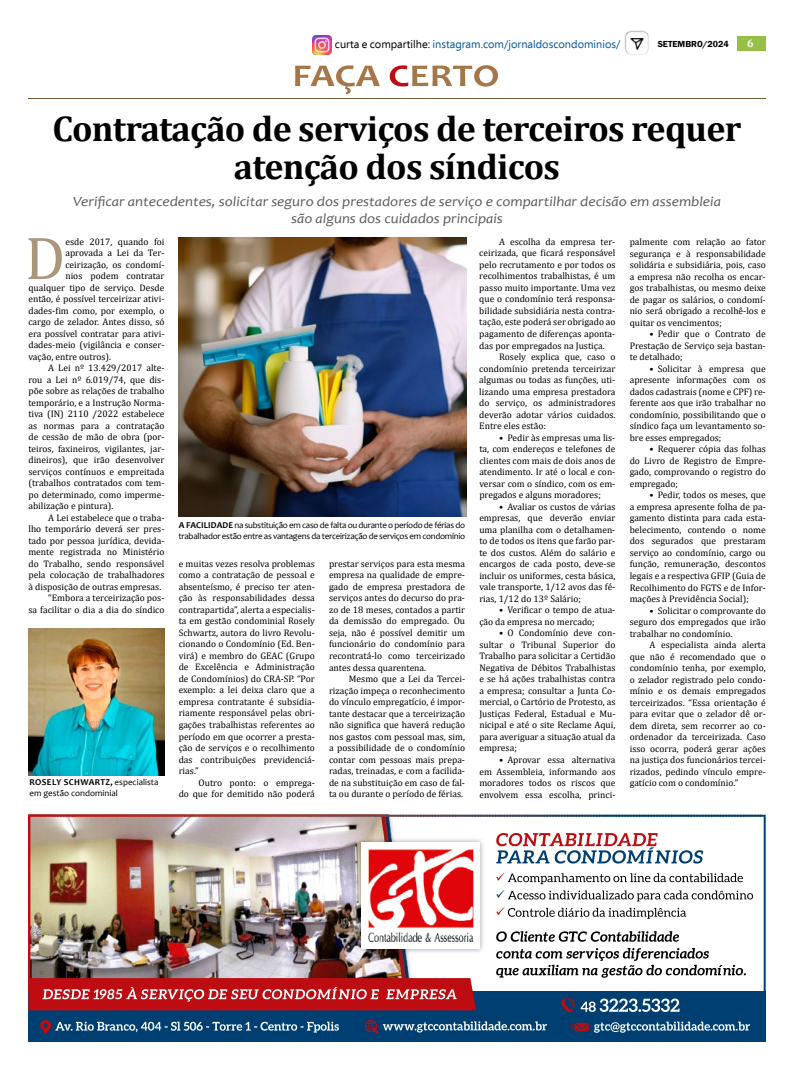
<style>
.page{position:relative;width:794px;height:1078px;background:#fff}
.page>*{position:absolute;margin:0;border:0;box-sizing:border-box;transform-origin:0 0}
.t1{font:61.3px "Cambria";color:#a9967b}
.t2{font:700 36px/38px "Cambria";letter-spacing:-.025em;color:#000;text-align:center}
.t3{font:italic 14px/16.8px "Candara";color:#5b5b5f;text-align:center;scale:1.09 1}
.t4{font:11px "Ebrima";color:#00579f}
.t5{font:700 11px "Cambria";color:#fff}
.t6{font:9.5px/11.5px "Cambria";color:#000;text-align:justify}
.t7{font:9px/10.8px "Candara";letter-spacing:-.03em;color:#000}
.t8{font:9px/10.8px "Candara";color:#000}
.t9{font:600 9px "Franklin Gothic";color:#000}
.s1{color:#000}
.s2{font-weight:700}
</style>
<div class="page">
<div style="left:737px;top:36px;width:28px;height:14px;background:#96c045"></div>
<img style="left:313px;top:36px;width:18px;height:19px">
<div style="left:624px;top:30px;width:25px;height:25px;background:#000;opacity:.75"></div>
<img style="left:626px;top:33px;width:21px;height:20px">
<img style="left:179px;top:237px;width:287px;height:279px">
<hr style="left:28px;top:99px;width:737px;height:1px;background:#775935">
<svg style="left:295px;top:65px;width:203px;height:29px"></svg>
<img style="left:28px;top:814px;width:737px;height:227px">
<img style="left:28px;top:628px;width:136px;height:147px">
<p class="t4" style="left:335px;top:36px;width:287px"><span class="s1">curta e compartilhe:</span> instagram.com/jornaldoscondominios/</p>
<p class="t9" style="left:657px;top:39px;width:72px">SETEMBRO/2024</p>
<p class="t5" style="left:747px;top:36px;width:8px">6</p>
<h2 class="t2" style="left:52px;top:108px;width:690px">Contratação de serviços de terceiros requer atenção dos síndicos</h2>
<h3 class="t3" style="left:73px;top:193px;width:596px">Verificar antecedentes, solicitar seguro dos prestadores de serviço e compartilhar decisão em assembleia são alguns dos cuidados principais</h3>
<h1 class="t1" style="left:25px;top:222px;width:42px">D</h1>
<p class="t6" style="left:65px;top:235px;width:101px">esde 2017, quando foi</p>
<p class="t6" style="left:65px;top:247px;width:101px">aprovada a Lei da Ter-</p>
<p class="t6" style="left:65px;top:258px;width:101px">ceirização, os condomí-</p>
<p class="t6" style="left:65px;top:270px;width:101px">nios podem contratar</p>
<p class="t6" style="left:28px;top:281px;width:138px">qualquer tipo de serviço. Desde</p>
<p class="t6" style="left:28px;top:293px;width:138px">então, é possível terceirizar ativi-</p>
<p class="t6" style="left:28px;top:304px;width:138px">dades-fim como, por exemplo, o</p>
<p class="t6" style="left:28px;top:316px;width:138px">cargo de zelador. Antes disso, só</p>
<p class="t6" style="left:28px;top:327px;width:138px">era possível contratar para ativi-</p>
<p class="t6" style="left:28px;top:339px;width:138px">dades-meio (vigilância e conser-</p>
<p class="t6" style="left:28px;top:350px;width:84px">vação, entre outros).</p>
<p class="t6" style="left:48px;top:362px;width:118px">A Lei nº 13.429/2017 alte-</p>
<p class="t6" style="left:28px;top:373px;width:138px">rou a Lei nº 6.019/74, que dis-</p>
<p class="t6" style="left:28px;top:385px;width:138px">põe sobre as relações de trabalho</p>
<p class="t6" style="left:28px;top:396px;width:138px">temporário, e a Instrução Norma-</p>
<p class="t6" style="left:28px;top:408px;width:138px">tiva (IN) 2110 /2022 estabelece</p>
<p class="t6" style="left:28px;top:419px;width:138px">as normas para a contratação</p>
<p class="t6" style="left:28px;top:431px;width:138px">de cessão de mão de obra (por-</p>
<p class="t6" style="left:28px;top:442px;width:138px">teiros, faxineiros, vigilantes, jar-</p>
<p class="t6" style="left:28px;top:454px;width:138px">dineiros), que irão desenvolver</p>
<p class="t6" style="left:28px;top:465px;width:138px">serviços contínuos e empreitada</p>
<p class="t6" style="left:28px;top:477px;width:138px">(trabalhos contratados com tem-</p>
<p class="t6" style="left:28px;top:488px;width:138px">po determinado, como imperme-</p>
<p class="t6" style="left:28px;top:500px;width:87px">abilização e pintura).</p>
<p class="t6" style="left:48px;top:511px;width:118px">A Lei estabelece que o traba-</p>
<p class="t6" style="left:28px;top:523px;width:138px">lho temporário deverá ser pres-</p>
<p class="t6" style="left:28px;top:534px;width:138px">tado por pessoa jurídica, devida-</p>
<p class="t6" style="left:28px;top:546px;width:138px">mente registrada no Ministério</p>
<p class="t6" style="left:28px;top:557px;width:138px">do Trabalho, sendo responsável</p>
<p class="t6" style="left:28px;top:569px;width:138px">pela colocação de trabalhadores</p>
<p class="t6" style="left:28px;top:580px;width:134px">à disposição de outras empresas.</p>
<p class="t6" style="left:48px;top:592px;width:118px">“Embora a terceirização pos-</p>
<p class="t6" style="left:28px;top:603px;width:138px">sa facilitar o dia a dia do síndico</p>
<p class="t8" style="left:29px;top:776px;width:131px"><span class="s2">ROSELY SC HWARTZ,</span> especialista em gestão condominial</p>
<p class="t7" style="left:179px;top:519px;width:288px"><span class="s2">A FAC ILIDADE</span> na substituição em caso de falta ou durante o período de férias do trabalhador estão entre as vantagens da terceirização de serviços em condomínio</p>
<p class="t6" style="left:179px;top:557px;width:138px">e muitas vezes resolva problemas como a contratação de pessoal e absenteísmo, é preciso ter aten&shy;ção às responsabilidades dessa contrapartida”, alerta a especialis&shy;ta em gestão condominial Rosely Schwartz, autora do livro Revolu&shy;cionando o Condomínio (Ed. Ben&shy;virá) e membro do GEAC (Grupo de Excelência e Administração de Condomínios) do CRA-SP. “Por exemplo: a lei deixa claro que a empresa contratante é subsidia&shy;riamente responsável pelas obri&shy;gações trabalhistas referentes ao período em que ocorrer a presta&shy;ção de serviços e o recolhimento das contribuições previdenciá&shy;rias.”</p>
<p class="t6" style="left:179px;top:776px;width:138px;text-align:right">Outro ponto: o emprega-<br>do que for demitido não poderá</p>
<p class="t6" style="left:329px;top:557px;width:138px">prestar serviços para esta mesma empresa na qualidade de empre&shy;gado de empresa prestadora de serviços antes do decurso do pra&shy;zo de 18 meses, contados a partir da demissão do empregado. Ou seja, não é possível demitir um funcionário do condomínio para recontratá-lo como terceirizado antes dessa quarentena.</p>
<p class="t6" style="left:329px;top:672px;width:138px;text-indent:20px">Mesmo que a Lei da Tercei&shy;rização impeça o reconhecimento do vínculo empregatício, é impor&shy;tante destacar que a terceirização não significa que haverá redução nos gastos com pessoal mas, sim, a possibilidade de o condomínio contar com pessoas mais prepa&shy;radas, treinadas, e com a facilida&shy;de na substituição em caso de fal&shy;ta ou durante o período de férias.</p>
<p class="t6" style="left:479px;top:236px;width:138px;text-indent:20px">A escolha da empresa ter&shy;ceirizada, que ficará responsável pelo recrutamento e por todos os recolhimentos trabalhistas, é um passo muito importante. Uma vez que o condomínio terá responsa&shy;bilidade subsidiária nesta contra&shy;tação, este poderá ser obrigado ao pagamento de diferenças aponta&shy;das por empregados na Justiça.</p>
<p class="t6" style="left:479px;top:351px;width:138px;text-indent:20px">Rosely explica que, caso o condomínio pretenda terceirizar algumas ou todas as funções, uti&shy;lizando uma empresa prestadora do serviço, os administradores deverão adotar vários cuidados.<br>Entre eles estão:</p>
<p class="t6" style="left:479px;top:431px;width:138px;text-indent:20px">• Pedir às empresas uma lis&shy;ta, com endereços e telefones de clientes com mais de dois anos de atendimento. Ir até o local e con&shy;versar com o síndico, com os em&shy;pregados e alguns moradores;</p>
<p class="t6" style="left:479px;top:500px;width:138px;text-indent:20px">• Avaliar os custos de várias empresas, que deverão enviar uma planilha com o detalhamen&shy;to de todos os itens que farão par&shy;te dos custos. Além do salário e encargos de cada posto, deve-se incluir os uniformes, cesta básica, vale transporte, 1/12 avos das fé&shy;rias, 1/12 do 13º Salário;</p>
<p class="t6" style="left:479px;top:604px;width:138px;text-indent:20px">• Verificar o tempo de atua&shy;ção da empresa no mercado;</p>
<p class="t6" style="left:479px;top:627px;width:138px;text-indent:20px">• O Condomínio deve con&shy;sultar o Tribunal Superior do Trabalho para solicitar a Certidão Negativa de Débitos Trabalhistas e se há ações trabalhistas contra a empresa; consultar a Junta Co&shy;mercial, o Cartório de Protesto, as Justiças Federal, Estadual e Mu&shy;nicipal e até o site Reclame Aqui, para averiguar a situação atual da empresa;</p>
<p class="t6" style="left:479px;top:753px;width:138px;text-indent:20px">• Aprovar essa alternativa em Assembleia, informando aos moradores todos os riscos que envolvem essa escolha, princi-</p>
<p class="t6" style="left:629px;top:236px;width:138px">palmente com relação ao fator segurança e à responsabilidade solidária e subsidiária, pois, caso a empresa não recolha os encar&shy;gos trabalhistas, ou mesmo deixe de pagar os salários, o condomí&shy;nio será obrigado a recolhê-los e quitar os vencimentos;</p>
<p class="t6" style="left:629px;top:328px;width:138px;text-indent:20px">• Pedir que o Contrato de Prestação de Serviço seja bastan&shy;te detalhado;</p>
<p class="t6" style="left:629px;top:362px;width:138px;text-indent:20px">• Solicitar à empresa que apresente informações com os dados cadastrais (nome e CPF) re&shy;ferente aos que irão trabalhar no condomínio, possibilitando que o síndico faça um levantamento so&shy;bre esses empregados;</p>
<p class="t6" style="left:629px;top:443px;width:138px;text-indent:20px">• Requerer cópia das folhas do Livro de Registro de Empre&shy;gado, comprovando o registro do empregado;</p>
<p class="t6" style="left:629px;top:489px;width:138px;text-indent:20px">• Pedir, todos os meses, que a empresa apresente folha de pa&shy;gamento distinta para cada esta&shy;belecimento, contendo o nome dos segurados que prestaram serviço ao condomínio, cargo ou função, remuneração, descontos legais e a respectiva GFIP (Guia de Recolhimento do FGTS e de Infor&shy;mações à Previdência Social);</p>
<p class="t6" style="left:629px;top:604px;width:138px;text-indent:20px">• Solicitar o comprovante do seguro dos empregados que irão trabalhar no condomínio.</p>
<p class="t6" style="left:629px;top:639px;width:138px;text-indent:20px">A especialista ainda alerta que não é recomendado que o condomínio tenha, por exemplo, o zelador registrado pelo condo&shy;mínio e os demais empregados terceirizados. “Essa orientação é para evitar que o zelador dê or&shy;dem direta, sem recorrer ao co&shy;ordenador da terceirizada. Caso isso ocorra, poderá gerar ações na justiça dos funcionários tercei&shy;rizados, pedindo vínculo empre&shy;gatício com o condomínio.”</p>
</div>
